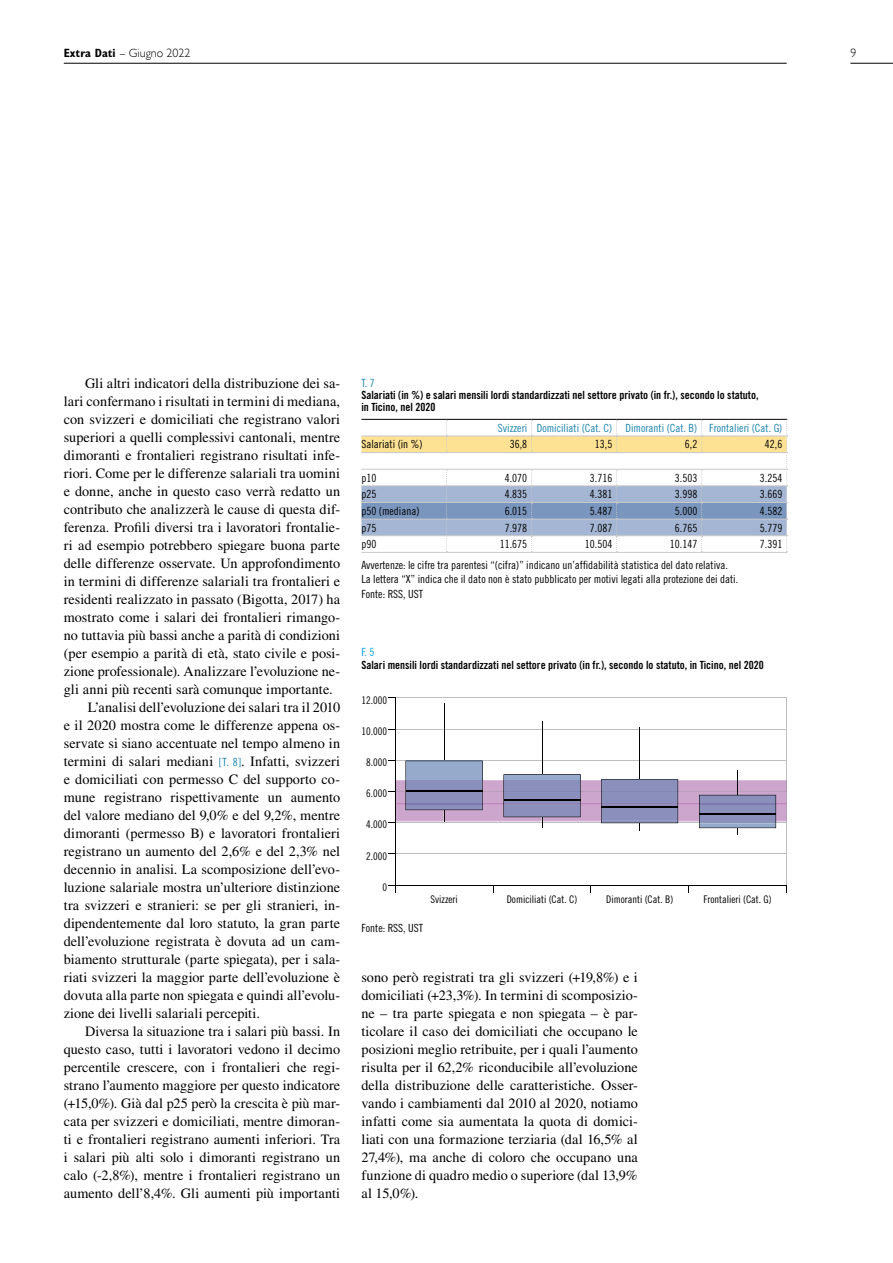
<style>
.page{position:relative;width:893px;height:1263px;background:#fff}
.page>*{position:absolute;margin:0;border:0;box-sizing:border-box;transform-origin:0 0}
.t1{font:14.25px/18px "Times LT Std";letter-spacing:.005em;color:#000;text-align:justify}
.t2{font:300 12px "Gill Sans";color:#000}
.t3{font:11.25px/14.2px "Trade Gothic LT Std Cn 18";color:#000}
.t4{font:11.25px/12px "Trade Gothic LT Std Bd Cn 20";color:#000}
.t5{font:11.25px "Trade Gothic LT Std Cn 18";color:#1a84aa}
.t6{font:11.25px "Trade Gothic LT Std Cn 18";color:#009fdb}
.t7{font:10.5px "Trade Gothic LT Std Cn 18";color:#000}
.s1{font-family:"Gill Sans MT Std";font-weight:700;font-stretch:condensed}
.s2{font-family:"Trade Gothic LT Std Cn 18";font-size:11.25px;color:#1a84aa}
</style>
<div class="page">
<hr style="left:64px;top:63px;width:723px;height:1px;background:#000">
<hr style="left:850px;top:63px;width:43px;height:1px;background:#000">
<hr style="left:361px;top:419px;width:85px;height:1px;background:#000">
<hr style="left:446px;top:419px;width:85px;height:1px;background:#000">
<hr style="left:531px;top:419px;width:86px;height:1px;background:#000">
<hr style="left:617px;top:419px;width:85px;height:1px;background:#000">
<hr style="left:702px;top:419px;width:85px;height:1px;background:#000">
<hr style="left:361px;top:552px;width:85px;height:1px;background:#c7c8ca">
<hr style="left:446px;top:552px;width:85px;height:1px;background:#c7c8ca">
<hr style="left:531px;top:552px;width:86px;height:1px;background:#c7c8ca">
<hr style="left:617px;top:552px;width:85px;height:1px;background:#c7c8ca">
<hr style="left:702px;top:552px;width:85px;height:1px;background:#c7c8ca">
<svg style="left:361px;top:420px;width:427px;height:132px"></svg>
<hr style="left:395px;top:698px;width:392px;height:1px;background:#bcbec0">
<hr style="left:786px;top:698px;width:1px;height:187px;background:#bcbec0">
<hr style="left:395px;top:854px;width:392px;height:1px;background:#bcbec0">
<hr style="left:395px;top:729px;width:392px;height:1px;background:#bcbec0">
<hr style="left:395px;top:885px;width:392px;height:1px;background:#000">
<hr style="left:444px;top:703px;width:1px;height:58px;background:#000">
<hr style="left:542px;top:721px;width:1px;height:54px;background:#000">
<hr style="left:639px;top:727px;width:1px;height:52px;background:#000">
<hr style="left:395px;top:698px;width:1px;height:187px;background:#000">
<svg style="left:388px;top:885px;width:8px;height:8px"></svg>
<svg style="left:388px;top:760px;width:399px;height:74px"></svg>
<p class="t2" style="left:64px;top:46px;width:128px"><span class="s1">Extra Dati</span> – Giugno 2022</p>
<p class="t2" style="left:850px;top:46px;width:7px">9</p>
<p class="t1" style="left:85px;top:374px;width:257px">Gli altri indicatori della distribuzione dei sa-</p>
<p class="t1" style="left:64px;top:392px;width:278px">lari confermano i risultati in termini di mediana,</p>
<p class="t1" style="left:64px;top:410px;width:278px">con svizzeri e domiciliati che registrano valori</p>
<p class="t1" style="left:64px;top:428px;width:278px">superiori a quelli complessivi cantonali, mentre</p>
<p class="t1" style="left:64px;top:446px;width:278px">dimoranti e frontalieri registrano risultati infe-</p>
<p class="t1" style="left:64px;top:464px;width:278px">riori. Come per le differenze salariali tra uomini</p>
<p class="t1" style="left:64px;top:482px;width:278px">e donne, anche in questo caso verrà redatto un</p>
<p class="t1" style="left:64px;top:500px;width:278px">contributo che analizzerà le cause di questa dif-</p>
<p class="t1" style="left:64px;top:518px;width:278px">ferenza. Profili diversi tra i lavoratori frontalie-</p>
<p class="t1" style="left:64px;top:536px;width:278px">ri ad esempio potrebbero spiegare buona parte</p>
<p class="t1" style="left:64px;top:554px;width:278px">delle differenze osservate. Un approfondimento</p>
<p class="t1" style="left:64px;top:572px;width:278px">in termini di differenze salariali tra frontalieri e</p>
<p class="t1" style="left:64px;top:590px;width:278px">residenti realizzato in passato (Bigotta, 2017) ha</p>
<p class="t1" style="left:64px;top:608px;width:278px">mostrato come i salari dei frontalieri rimango-</p>
<p class="t1" style="left:64px;top:626px;width:278px">no tuttavia più bassi anche a parità di condizioni</p>
<p class="t1" style="left:64px;top:644px;width:278px">(per esempio a parità di età, stato civile e posi-</p>
<p class="t1" style="left:64px;top:662px;width:278px">zione professionale). Analizzare l’evoluzione ne-</p>
<p class="t1" style="left:64px;top:680px;width:270px">gli anni più recenti sarà comunque importante.</p>
<p class="t1" style="left:88px;top:698px;width:254px">L’analisi dell’evoluzione dei salari tra il 2010</p>
<p class="t1" style="left:64px;top:716px;width:278px">e il 2020 mostra come le differenze appena os-</p>
<p class="t1" style="left:64px;top:734px;width:278px">servate si siano accentuate nel tempo almeno in</p>
<p class="t1" style="left:64px;top:752px;width:278px">termini di salari mediani <span class="s2">[T. 8]</span>. Infatti, svizzeri</p>
<p class="t1" style="left:64px;top:770px;width:278px">e domiciliati con permesso C del supporto co-</p>
<p class="t1" style="left:64px;top:788px;width:278px">mune registrano rispettivamente un aumento</p>
<p class="t1" style="left:64px;top:806px;width:278px">del valore mediano del 9,0% e del 9,2%, mentre</p>
<p class="t1" style="left:64px;top:824px;width:278px">dimoranti (permesso B) e lavoratori frontalieri</p>
<p class="t1" style="left:64px;top:842px;width:278px">registrano un aumento del 2,6% e del 2,3% nel</p>
<p class="t1" style="left:64px;top:860px;width:278px">decennio in analisi. La scomposizione dell’evo-</p>
<p class="t1" style="left:64px;top:878px;width:278px">luzione salariale mostra un’ulteriore distinzione</p>
<p class="t1" style="left:64px;top:896px;width:278px">tra svizzeri e stranieri: se per gli stranieri, in-</p>
<p class="t1" style="left:64px;top:914px;width:278px">dipendentemente dal loro statuto, la gran parte</p>
<p class="t1" style="left:64px;top:932px;width:278px">dell’evoluzione registrata è dovuta ad un cam-</p>
<p class="t1" style="left:64px;top:950px;width:278px">biamento strutturale (parte spiegata), per i sala-</p>
<p class="t1" style="left:64px;top:968px;width:278px">riati svizzeri la maggior parte dell’evoluzione è</p>
<p class="t1" style="left:64px;top:986px;width:278px">dovuta alla parte non spiegata e quindi all’evolu-</p>
<p class="t1" style="left:64px;top:1004px;width:198px">zione dei livelli salariali percepiti.</p>
<p class="t1" style="left:85px;top:1022px;width:257px">Diversa la situazione tra i salari più bassi. In</p>
<p class="t1" style="left:64px;top:1040px;width:278px">questo caso, tutti i lavoratori vedono il decimo</p>
<p class="t1" style="left:64px;top:1058px;width:278px">percentile crescere, con i frontalieri che regi-</p>
<p class="t1" style="left:64px;top:1076px;width:278px">strano l’aumento maggiore per questo indicatore</p>
<p class="t1" style="left:64px;top:1094px;width:278px">(+15,0%). Già dal p25 però la crescita è più mar-</p>
<p class="t1" style="left:64px;top:1112px;width:278px">cata per svizzeri e domiciliati, mentre dimoran-</p>
<p class="t1" style="left:64px;top:1130px;width:278px">ti e frontalieri registrano aumenti inferiori. Tra</p>
<p class="t1" style="left:64px;top:1148px;width:278px">i salari più alti solo i dimoranti registrano un</p>
<p class="t1" style="left:64px;top:1166px;width:278px">calo (-2,8%), mentre i frontalieri registrano un</p>
<p class="t1" style="left:64px;top:1184px;width:278px">aumento dell’8,4%. Gli aumenti più importanti</p>
<p class="t5" style="left:361px;top:376px;width:15px">T. 7</p>
<p class="t4" style="left:361px;top:389px;width:399px">Salariati (in %) e salari mensili lordi standardizzati nel settore privato (in fr.), secondo lo statuto, in Ticino, nel 2020</p>
<p class="t5" style="left:498px;top:421px;width:286px">Svizzeri Domiciliati (Cat. C) Dimoranti (Cat. B) Frontalieri (Cat. G)</p>
<p class="t3" style="left:361px;top:437px;width:63px">Salariati (in %)</p>
<p class="t3" style="left:510px;top:437px;width:19px">36,8</p>
<p class="t3" style="left:595px;top:437px;width:19px">13,5</p>
<p class="t3" style="left:685px;top:437px;width:14px">6,2</p>
<p class="t3" style="left:765px;top:437px;width:19px">42,6</p>
<p class="t3" style="left:361px;top:470px;width:16px">p10</p>
<p class="t3" style="left:505px;top:470px;width:24px">4.070</p>
<p class="t3" style="left:590px;top:470px;width:24px">3.716</p>
<p class="t3" style="left:675px;top:470px;width:24px">3.503</p>
<p class="t3" style="left:760px;top:470px;width:24px">3.254</p>
<p class="t3" style="left:361px;top:487px;width:16px">p25</p>
<p class="t3" style="left:505px;top:487px;width:24px">4.835</p>
<p class="t3" style="left:590px;top:487px;width:24px">4.381</p>
<p class="t3" style="left:675px;top:487px;width:24px">3.998</p>
<p class="t3" style="left:760px;top:487px;width:24px">3.669</p>
<p class="t3" style="left:361px;top:504px;width:60px">p50 (mediana)</p>
<p class="t3" style="left:505px;top:504px;width:24px">6.015</p>
<p class="t3" style="left:590px;top:504px;width:24px">5.487</p>
<p class="t3" style="left:675px;top:504px;width:24px">5.000</p>
<p class="t3" style="left:760px;top:504px;width:24px">4.582</p>
<p class="t3" style="left:361px;top:520px;width:16px">p75</p>
<p class="t3" style="left:505px;top:520px;width:24px">7.978</p>
<p class="t3" style="left:590px;top:520px;width:24px">7.087</p>
<p class="t3" style="left:675px;top:520px;width:24px">6.765</p>
<p class="t3" style="left:760px;top:520px;width:24px">5.779</p>
<p class="t3" style="left:361px;top:537px;width:16px">p90</p>
<p class="t3" style="left:500px;top:537px;width:29px">11.675</p>
<p class="t3" style="left:585px;top:537px;width:29px">10.504</p>
<p class="t3" style="left:670px;top:537px;width:29px">10.147</p>
<p class="t3" style="left:760px;top:537px;width:24px">7.391</p>
<p class="t3" style="left:361px;top:558px;width:378px">Avvertenze: le cifre tra parentesi “(cifra)” indicano un’affidabilità statistica del dato relativa.<br>La lettera “X” indica che il dato non è stato pubblicato per motivi legati alla protezione dei dati.<br>Fonte: RSS, UST</p>
<p class="t6" style="left:361px;top:645px;width:15px">F. 5</p>
<p class="t4" style="left:361px;top:659px;width:404px">Salari mensili lordi standardizzati nel settore privato (in fr.), secondo lo statuto, in Ticino, nel 2020</p>
<p class="t7" style="left:361px;top:693px;width:27px">12.000</p>
<p class="t7" style="left:361px;top:724px;width:27px">10.000</p>
<p class="t7" style="left:366px;top:756px;width:22px">8.000</p>
<p class="t7" style="left:366px;top:787px;width:22px">6.000</p>
<p class="t7" style="left:366px;top:818px;width:22px">4.000</p>
<p class="t7" style="left:366px;top:849px;width:22px">2.000</p>
<p class="t7" style="left:382px;top:880px;width:6px">0</p>
<p class="t7" style="left:430px;top:893px;width:29px">Svizzeri</p>
<p class="t7" style="left:507px;top:893px;width:72px">Domiciliati (Cat. C)</p>
<p class="t7" style="left:606px;top:893px;width:69px">Dimoranti (Cat. B)</p>
<p class="t7" style="left:703px;top:893px;width:70px">Frontalieri (Cat. G)</p>
<p class="t3" style="left:361px;top:921px;width:63px">Fonte: RSS, UST</p>
<p class="t1" style="left:361px;top:968px;width:278px">sono però registrati tra gli svizzeri (+19,8%) e i domiciliati (+23,3%). In termini di scomposizio&shy;ne – tra parte spiegata e non spiegata – è par&shy;ticolare il caso dei domiciliati che occupano le posizioni meglio retribuite, per i quali l’aumento risulta per il 62,2% riconducibile all’evoluzione della distribuzione delle caratteristiche. Osser&shy;vando i cambiamenti dal 2010 al 2020, notiamo infatti come sia aumentata la quota di domici&shy;liati con una formazione terziaria (dal 16,5% al 27,4%), ma anche di coloro che occupano una funzione di quadro medio o superiore (dal 13,9% al 15,0%).</p>
</div>
